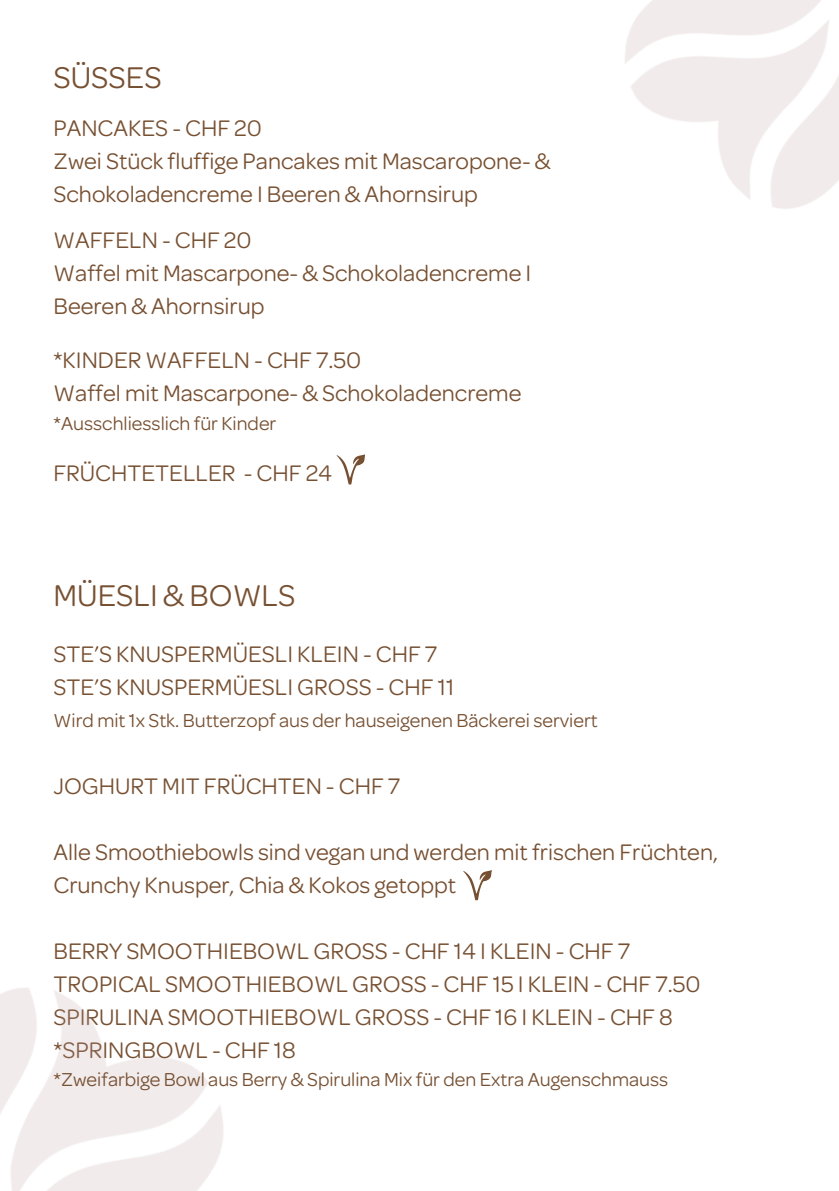
<style>
.page{position:relative;width:839px;height:1191px;background:#fff}
.page>*{position:absolute;margin:0;border:0;box-sizing:border-box;transform-origin:0 0}
.t1{font:32px "Omnes";color:#775032}
.t2{font:24px/33px "Omnes";color:#775032}
.t3{font:20px "Omnes";color:#775032}
</style>
<div class="page">
<svg style="left:336px;top:454px;width:29px;height:30px"></svg>
<svg style="left:463px;top:870px;width:28px;height:30px"></svg>
<p class="t1" style="left:53px;top:66px;width:110px">SÜSSES</p>
<h1 class="t2" style="left:53px;top:114px;width:498px">PANCAKES - CHF 20<br>Zwei Stück fluffige Pancakes mit Mascaropone- &amp;<br>Schokoladencreme I Beeren &amp; Ahornsirup</h1>
<h1 class="t2" style="left:53px;top:226px;width:479px">WAFFELN - CHF 20<br>Waffel mit Mascarpone- &amp; Schokoladencreme I<br>Beeren &amp; Ahornsirup</h1>
<h2 class="t2" style="left:53px;top:346px;width:469px">*KINDER WAFFELN - CHF 7.50<br>Waffel mit Mascarpone- &amp; Schokoladencreme</h2>
<h2 class="t3" style="left:53px;top:416px;width:224px">*Ausschliesslich für Kinder</h2>
<h2 class="t2" style="left:53px;top:458px;width:280px">FRÜCHTETELLER - CHF 24</h2>
<h3 class="t1" style="left:53px;top:584px;width:243px">MÜESLI &amp; BOWLS</h3>
<h3 class="t2" style="left:53px;top:639px;width:402px">STE’S KNUSPERMÜESLI KLEIN - CHF 7<br>STE’S KNUSPERMÜESLI GROSS - CHF 11</h3>
<h3 class="t3" style="left:53px;top:713px;width:545px">Wird mit 1x Stk. Butterzopf aus der hauseigenen Bäckerei serviert</h3>
<h3 class="t2" style="left:53px;top:771px;width:348px">JOGHURT MIT FRÜCHTEN - CHF 7</h3>
<p class="t2" style="left:53px;top:837px;width:666px">Alle Smoothiebowls sind vegan und werden mit frischen Früchten,<br>Crunchy Knusper, Chia &amp; Kokos getoppt</p>
<p class="t2" style="left:53px;top:936px;width:648px">BERRY SMOOTHIEBOWL GROSS - CHF 14 I KLEIN - CHF 7<br>TROPICAL SMOOTHIEBOWL GROSS - CHF 15 I KLEIN - CHF 7.50<br>SPIRULINA SMOOTHIEBOWL GROSS - CHF 16 I KLEIN - CHF 8 *SPRINGBOWL - CHF 18</p>
<h2 class="t3" style="left:53px;top:1073px;width:616px">*Zweifarbige Bowl aus Berry &amp; Spirulina Mix für den Extra Augenschmauss</h2>
</div>
